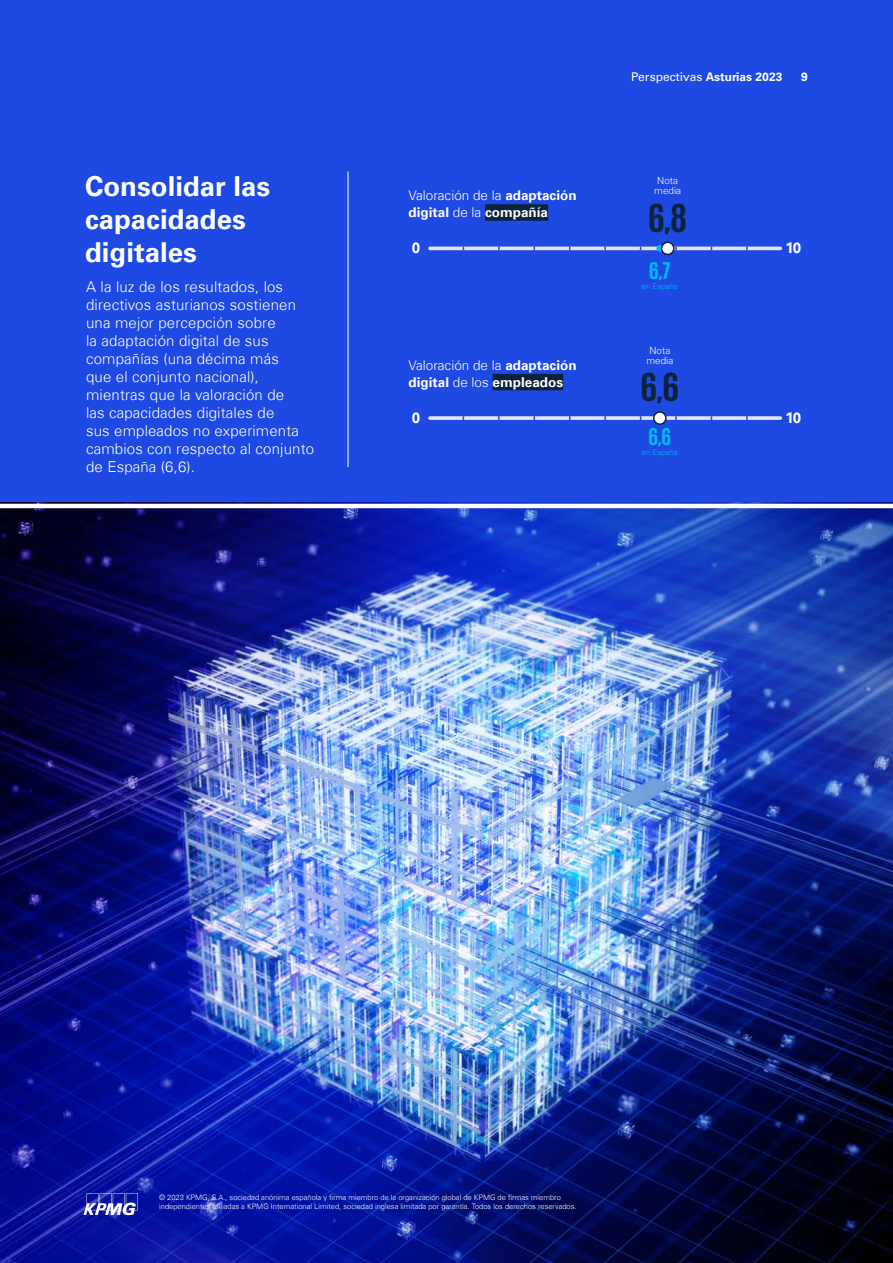
<style>
.page{position:relative;width:893px;height:1263px;background:#fff}
.page>*{position:absolute;margin:0;border:0;box-sizing:border-box;transform-origin:0 0}
.t1{font:700 41.4px "KPMG";color:#0c233c}
.t2{font:700 27.6px/33px "Universfor KPMG";color:#fff}
.t3{font:700 24.9px "KPMG";color:#00b8f5}
.t4{font:300 15px/18px "Universfor KPMG";letter-spacing:.01em;color:#fff}
.t5{font:700 15px "Universfor KPMG";color:#fff}
.t6{font:700 13.5px/16.5px "Universfor KPMG";color:#fff}
.t7{font:12px "Universfor KPMG";color:#fff}
.t8{font:700 12px "Universfor KPMG";color:#fff}
.t9{font:300 9.9px/9.9px "Universfor KPMG";color:#fff;text-align:center}
.t10{font:300 7.8px "Universfor KPMG";color:#00b8f5}
.t11{font:300 7.5px/9px "Universfor KPMG";color:#fff}
.s1{font-weight:300}
.s2{font-weight:700}
</style>
<div class="page">
<div style="left:0;top:0;width:893px;height:502px;background:#1e49e2"></div>
<hr style="left:428px;top:247px;width:354px;height:3px;background:#e5e5e5;border-radius:2px">
<svg style="left:428px;top:416px;width:354px;height:4px"></svg>
<hr style="left:348px;top:171px;width:1px;height:296px;background:#fff">
<div style="left:656px;top:245px;width:7px;height:7px;background:#00b8f5;border-radius:50%"></div>
<div style="left:654px;top:412px;width:12px;height:12px;background:#fff;border-radius:50%"></div>
<div style="left:653px;top:411px;width:14px;height:14px;border:2px solid #0c233c;border-radius:50%"></div>
<div style="left:662px;top:242px;width:12px;height:12px;background:#fff;border-radius:50%"></div>
<div style="left:661px;top:242px;width:13px;height:13px;border:2px solid #0c233c;border-radius:50%"></div>
<div style="left:485px;top:204px;width:63px;height:17px;background:#0c233c"></div>
<img style="left:0;top:502px;width:893px;height:761px">
<svg style="left:83px;top:1193px;width:55px;height:22px"></svg>
<hr style="left:0;top:504px;width:893px;height:4px;background:#fff">
<div style="left:493px;top:374px;width:70px;height:16px;background:#0c233c"></div>
<h2 class="t2" style="left:85px;top:169px;width:187px">Consolidar las capacidades digitales</h2>
<p class="t4" style="left:86px;top:277px;width:230px">A la luz de los resultados, los directivos asturianos sostienen una mejor percepción sobre<br>la adaptación digital de sus compañías (una décima más<br>que el conjunto nacional), mientras que la valoración de<br>las capacidades digitales de<br>sus empleados no experimenta cambios con respecto al conjunto de España (6,6).</p>
<p class="t6" style="left:409px;top:187px;width:170px"><span class="s1">Valoración de la</span> adaptación digital <span class="s1">de la</span> compañía</p>
<p class="t5" style="left:412px;top:239px;width:10px">0</p>
<p class="t6" style="left:409px;top:357px;width:170px"><span class="s1">Valoración de la</span> adaptación digital <span class="s1">de los</span> empleados</p>
<p class="t5" style="left:412px;top:409px;width:10px">0</p>
<p class="t7" style="left:631px;top:69px;width:153px">Perspectivas <span class="s2">Asturias 2023</span></p>
<p class="t8" style="left:801px;top:70px;width:8px">9</p>
<p class="t9" style="left:654px;top:176px;width:28px">Nota media</p>
<h1 class="t1" style="left:649px;top:197px;width:40px">6,8</h1>
<h3 class="t3" style="left:649px;top:258px;width:23px">6,7</h3>
<p class="t10" style="left:642px;top:281px;width:38px">en España</p>
<p class="t9" style="left:646px;top:345px;width:28px">Nota media</p>
<h1 class="t1" style="left:641px;top:367px;width:39px">6,6</h1>
<h3 class="t3" style="left:648px;top:424px;width:24px">6,6</h3>
<p class="t10" style="left:642px;top:448px;width:38px">en España</p>
<p class="t5" style="left:785px;top:239px;width:17px">10</p>
<p class="t5" style="left:785px;top:409px;width:17px">10</p>
<p class="t11" style="left:159px;top:1193px;width:419px">© 2023 KPMG, S.A., sociedad anónima española y firma miembro de la organización global de KPMG de firmas miembro independientes afiliadas a KPMG International Limited, sociedad inglesa limitada por garantía. Todos los derechos reservados.</p>
</div>
